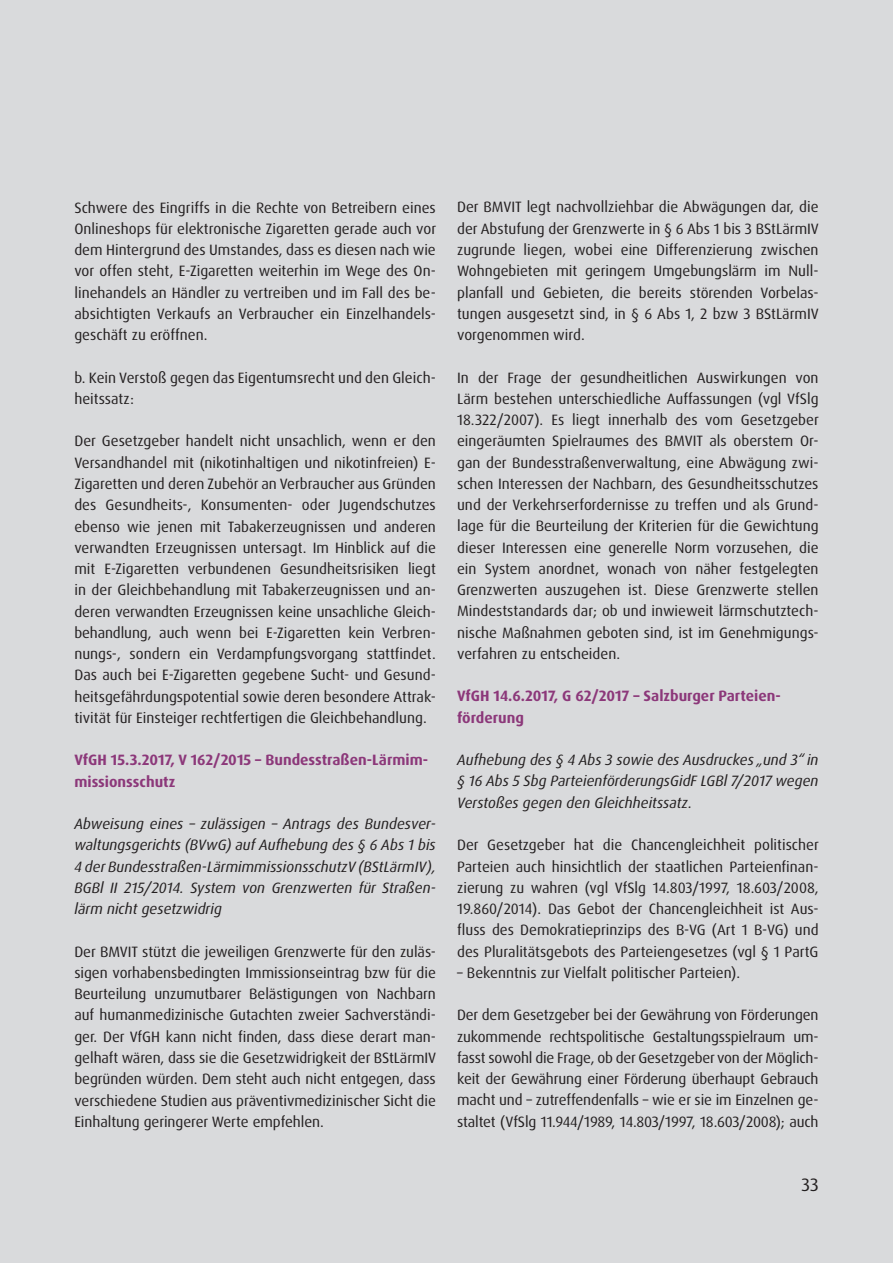
<style>
.page{position:relative;width:893px;height:1263px;background:#d9dadc}
.page>*{position:absolute;margin:0;border:0;box-sizing:border-box;transform-origin:0 0}
.t1{font:18px "Dax OT";color:#231f20}
.t2{font:15px/21.3px "Dax OT";color:#231f20;text-align:justify}
.t3{font:italic 15px/21.3px "Dax OT";color:#231f20;text-align:justify}
.t4{font:700 15px/21.3px "Dax OT";color:#8c387a}
</style>
<div class="page">
<p class="t2" style="left:74px;top:197px;width:363px;text-align:left">Schwere des Eingriffs in die Rechte von Betreibern eines Onlineshops für elektronische Zigaretten gerade auch vor dem Hintergrund des Umstandes, dass es diesen nach wie vor offen steht, E-Zigaretten weiterhin im Wege des On&shy;linehandels an Händler zu vertreiben und im Fall des be&shy;absichtigten Verkaufs an Verbraucher ein Einzelhandels&shy;geschäft zu eröffnen.</p>
<p class="t2" style="left:74px;top:367px;width:363px">b. Kein Verstoß gegen das Eigentumsrecht und den Gleich&shy;heitssatz:</p>
<p class="t2" style="left:74px;top:431px;width:363px">Der Gesetzgeber handelt nicht unsachlich, wenn er den Versandhandel mit (nikotinhaltigen und nikotinfreien) E-Zigaretten und deren Zubehör an Verbraucher aus Gründen des Gesundheits-, Konsumenten- oder Jugendschutzes ebenso wie jenen mit Tabakerzeugnissen und anderen verwandten Erzeugnissen untersagt. Im Hinblick auf die mit E-Zigaretten verbundenen Gesundheitsrisiken liegt in der Gleichbehandlung mit Tabakerzeugnissen und an&shy;deren verwandten Erzeugnissen keine unsachliche Gleich&shy;behandlung, auch wenn bei E-Zigaretten kein Verbren&shy;nungs-, sondern ein Verdampfungsvorgang stattfindet.<br>Das auch bei E-Zigaretten gegebene Sucht- und Gesund&shy;heitsgefährdungspotential sowie deren besondere Attrak&shy;tivität für Einsteiger rechtfertigen die Gleichbehandlung.</p>
<p class="t4" style="left:74px;top:750px;width:355px">VfGH 15.3.2017, V 162/2015 – Bundesstraßen-Lärmim&shy;missionsschutz</p>
<p class="t3" style="left:74px;top:813px;width:363px">Abweisung eines – zulässigen – Antrags des Bundesver&shy;waltungsgerichts (BVwG) auf Aufhebung des § 6 Abs 1 bis 4 der Bundesstraßen-LärmimmissionsschutzV (BStLärmIV), BGBl II 215/2014. System von Grenzwerten für Straßen&shy;lärm nicht gesetzwidrig</p>
<p class="t2" style="left:74px;top:941px;width:363px">Der BMVIT stützt die jeweiligen Grenzwerte für den zuläs&shy;sigen vorhabensbedingten Immissionseintrag bzw für die Beurteilung unzumutbarer Belästigungen von Nachbarn auf humanmedizinische Gutachten zweier Sachverständi&shy;ger. Der VfGH kann nicht finden, dass diese derart man&shy;gelhaft wären, dass sie die Gesetzwidrigkeit der BStLärmIV begründen würden. Dem steht auch nicht entgegen, dass verschiedene Studien aus präventivmedizinischer Sicht die Einhaltung geringerer Werte empfehlen.</p>
<p class="t2" style="left:457px;top:197px;width:363px">Der BMVIT legt nachvollziehbar die Abwägungen dar, die der Abstufung der Grenzwerte in § 6 Abs 1 bis 3 BStLärmIV zugrunde liegen, wobei eine Differenzierung zwischen Wohngebieten mit geringem Umgebungslärm im Null&shy;planfall und Gebieten, die bereits störenden Vorbelas&shy;tungen ausgesetzt sind, in § 6 Abs 1, 2 bzw 3 BStLärmIV vorgenommen wird.</p>
<p class="t2" style="left:457px;top:367px;width:363px;text-align:left">In der Frage der gesundheitlichen Auswirkungen von Lärm bestehen unterschiedliche Auffassungen (vgl VfSlg 18.322/2007). Es liegt innerhalb des vom Gesetzgeber eingeräumten Spielraumes des BMVIT als oberstem Or&shy;gan der Bundesstraßenverwaltung, eine Abwägung zwi&shy;schen Interessen der Nachbarn, des Gesundheitsschutzes und der Verkehrserfordernisse zu treffen und als Grund&shy;lage für die Beurteilung der Kriterien für die Gewichtung dieser Interessen eine generelle Norm vorzusehen, die ein System anordnet, wonach von näher festgelegten Grenzwerten auszugehen ist. Diese Grenzwerte stellen Mindeststandards dar; ob und inwieweit lärmschutztech&shy;nische Maßnahmen geboten sind, ist im Genehmigungs&shy;verfahren zu entscheiden.</p>
<p class="t4" style="left:457px;top:686px;width:325px">VfGH 14.6.2017, G 62/2017 – Salzburger Parteien&shy;förderung</p>
<p class="t3" style="left:457px;top:749px;width:363px">Aufhebung des § 4 Abs 3 sowie des Ausdruckes „und 3“ in § 16 Abs 5 Sbg ParteienförderungsGidF LGBl 7/2017 wegen Verstoßes gegen den Gleichheitssatz.</p>
<p class="t2" style="left:457px;top:834px;width:363px">Der Gesetzgeber hat die Chancengleichheit politischer Parteien auch hinsichtlich der staatlichen Parteienfinan&shy;zierung zu wahren (vgl VfSlg 14.803/1997, 18.603/2008, 19.860/2014). Das Gebot der Chancengleichheit ist Aus&shy;fluss des Demokratieprinzips des B-VG (Art 1 B-VG) und des Pluralitätsgebots des Parteiengesetzes (vgl § 1 PartG</p>
<p class="t2" style="left:457px;top:962px;width:285px">– Bekenntnis zur Vielfalt politischer Parteien).</p>
<p class="t2" style="left:457px;top:1005px;width:363px">Der dem Gesetzgeber bei der Gewährung von Förderungen zukommende rechtspolitische Gestaltungsspielraum um&shy;fasst sowohl die Frage, ob der Gesetzgeber von der Möglich&shy;keit der Gewährung einer Förderung überhaupt Gebrauch macht und – zutreffendenfalls – wie er sie im Einzelnen ge&shy;staltet (VfSlg 11.944/1989, 14.803/1997, 18.603/2008); auch</p>
<p class="t1" style="left:802px;top:1173px;width:18px">33</p>
</div>
